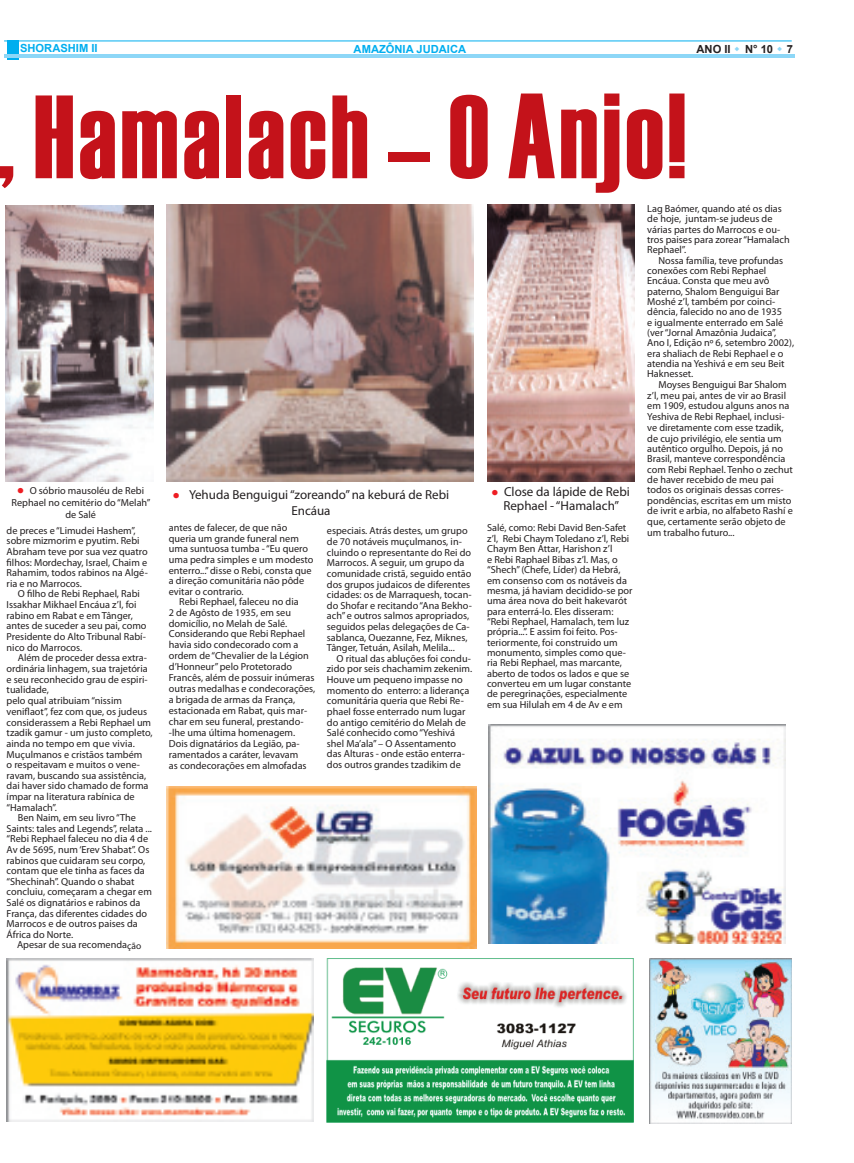
<style>
.page{position:relative;width:854px;height:1163px;background:#fff}
.page>*{position:absolute;margin:0;border:0;box-sizing:border-box;transform-origin:0 0}
.t1{font:118.1px "Haettenschweiler";letter-spacing:.035em;color:#c4121a;scale:.9 1}
.t2{font:13px/13.9px "Myriad Pro";color:#231f20;text-align:center}
.t3{font:700 11.2px "Arial";color:#00aeef}
.t4{font:700 11.2px "Arial";color:#231f20}
.t5{font:10.2px/10.6px "Myriad Pro";color:#231f20}
.s1{font-size:120.9px}
.s2{color:#ee1d23}
.s3{font-size:9.5px}
</style>
<div class="page">
<div style="left:7px;top:41px;width:11px;height:19px;background:#00aeef"></div>
<hr style="left:4px;top:54px;width:789px;height:3px;background:#8dd7f7">
<hr style="left:4px;top:41px;width:787px;height:1px;background:#00aeef">
<img style="left:5px;top:205px;width:148px;height:276px">
<img style="left:167px;top:204px;width:306px;height:277px">
<img style="left:487px;top:204px;width:147px;height:277px">
<img style="left:649px;top:958px;width:142px;height:165px">
<img style="left:327px;top:958px;width:306px;height:164px">
<img style="left:7px;top:958px;width:307px;height:163px">
<img style="left:167px;top:786px;width:309px;height:162px">
<img style="left:488px;top:724px;width:297px;height:219px">
<p class="t3" style="left:20px;top:40px;width:79px">SHORASHIM II</p>
<p class="t3" style="left:353px;top:41px;width:114px">AMAZÔNIA JUDAICA</p>
<p class="t4" style="left:696px;top:41px;width:36px">ANO II</p>
<p class="t4" style="left:744px;top:41px;width:49px">N° 10 7</p>
<h1 class="t1" style="left:-2px;top:57px;width:765px">, Hamalach – O <span class="s1">Anjo!</span></h1>
<p class="t5" style="left:12px;top:484px;width:140px;line-height:12.3px;text-align:center"><span class="s2">●</span> O sóbrio mausoléu de Rebi<br>Rephael no cemitério do “Melah” de Salé</p>
<p class="t2" style="left:491px;top:484px;width:140px"><span class="s2">●</span> Close da lápide de Rebi<br>Rephael - “Hamalach”</p>
<p class="t2" style="left:173px;top:486px;width:278px;line-height:15.6px"><span class="s2">●</span> Yehuda Benguigui “zoreando” na keburá de Rebi<br>Encáua</p>
<p class="t5" style="left:7px;top:525px;width:143px">de preces e “Limudei Hashem”, sobre mizmorim e pyutim. Rebi<br>Abraham teve por sua vez quatro filhos: Mordechay, Israel, Chaim e<br>Rahamim, todos rabinos na Algé&shy;ria e no Marrocos.</p>
<p class="t5" style="left:7px;top:588px;width:141px;text-indent:11px">O filho de Rebi Rephael, Rabi<br>Issakhar Mikhael Encáua z’l, foi rabino em Rabat e em Tânger, antes de suceder a seu pai, como<br>Presidente do Alto Tribunal Rabí&shy;nico do Marrocos.</p>
<p class="t5" style="left:18px;top:652px;width:131px">Além de proceder dessa extra-</p>
<p class="t5" style="left:7px;top:663px;width:142px">ordinária linhagem, sua trajetória</p>
<p class="t5" style="left:7px;top:673px;width:142px">e seu reconhecido grau de espiri-</p>
<p class="t5" style="left:7px;top:684px;width:44px">tualidade,</p>
<p class="t5" style="left:7px;top:695px;width:117px">pelo qual atribuiam “nissim</p>
<p class="t5" style="left:7px;top:706px;width:142px">veniflaot”, fez com que, os judeus</p>
<p class="t5" style="left:7px;top:716px;width:146px">considerassem a Rebi Rephael um</p>
<p class="t5" style="left:7px;top:727px;width:147px">tzadik gamur - um justo completo,</p>
<p class="t5" style="left:7px;top:738px;width:130px">ainda no tempo em que vivia.</p>
<p class="t5" style="left:7px;top:748px;width:137px">Muçulmanos e cristãos também</p>
<p class="t5" style="left:7px;top:759px;width:135px">o respeitavam e muitos o vene-</p>
<p class="t5" style="left:7px;top:769px;width:141px">ravam, buscando sua assistência,</p>
<p class="t5" style="left:7px;top:780px;width:143px">dai haver sido chamado de forma</p>
<p class="t5" style="left:7px;top:791px;width:129px">ímpar na literatura rabínica de</p>
<p class="t5" style="left:7px;top:801px;width:52px">“Hamalach”.</p>
<p class="t5" style="left:18px;top:812px;width:119px">Ben Naim, em seu livro “The</p>
<p class="t5" style="left:7px;top:822px;width:147px">Saints: tales and Legends”, relata ...</p>
<p class="t5" style="left:7px;top:833px;width:143px">“Rebi Rephael faleceu no dia 4 de</p>
<p class="t5" style="left:7px;top:844px;width:144px">Av de 5695, num ‘Erev Shabat”. Os</p>
<p class="t5" style="left:7px;top:854px;width:140px">rabinos que cuidaram seu corpo,</p>
<p class="t5" style="left:7px;top:865px;width:140px">contam que ele tinha as faces da</p>
<p class="t5" style="left:7px;top:875px;width:129px">“Shechinah”. Quando o shabat</p>
<p class="t5" style="left:7px;top:886px;width:147px">concluiu, começaram a chegar em</p>
<p class="t5" style="left:7px;top:897px;width:135px">Salé os dignatários e rabinos da</p>
<p class="t5" style="left:7px;top:907px;width:142px">França, das diferentes cidades do</p>
<p class="t5" style="left:7px;top:918px;width:133px">Marrocos e de outros paises da</p>
<p class="t5" style="left:7px;top:928px;width:68px">África do Norte.</p>
<p class="t5" style="left:17px;top:939px;width:126px">Apesar de sua recomenda<span class="s3">ção</span></p>
<p class="t5" style="left:169px;top:522px;width:146px">antes de falecer, de que não queria um grande funeral nem uma suntuosa tumba - “Eu quero uma pedra simples e um modesto enterro...” disse o Rebi, consta que a direção comunitária não pôde evitar o contrario.</p>
<p class="t5" style="left:169px;top:596px;width:148px;line-height:10.9px;text-indent:10px">Rebi Rephael, faleceu no dia<br>2 de Agôsto de 1935, em seu domicílio, no Melah de Salé.<br>Considerando que Rebi Rephael havia sido condecorado com a ordem de “Chevalier de la Légion d’Honneur” pelo Protetorado<br>Francês, além de possuir inúmeras outras medalhas e condecorações, a brigada de armas da França, estacionada em Rabat, quis mar&shy;char em seu funeral, prestando--lhe uma última homenagem.<br>Dois dignatários da Legião, pa&shy;ramentados a caráter, levavam<br>as condecorações em almofadas</p>
<p class="t5" style="left:327px;top:525px;width:146px">especiais. Atrás destes, um grupo de 70 notáveis muçulmanos, in&shy;cluindo o representante do Rei do Marrocos. A seguir, um grupo da comunidade cristã, seguido então dos grupos judaicos de diferentes cidades: os de Marraquesh, tocan&shy;do Shofar e recitando “Ana Bekho&shy;ach” e outros salmos apropriados, seguidos pelas delegações de Ca&shy;sablanca, Ouezanne, Fez, Miknes, Tânger, Tetuán, Asilah, Melila...</p>
<p class="t5" style="left:327px;top:653px;width:147px;text-indent:10px">O ritual das abluções foi condu&shy;zido por seis chachamim zekenim.<br>Houve um pequeno impasse no momento do enterro: a liderança comunitária queria que Rebi Re&shy;phael fosse enterrado num lugar do antigo cemitério do Melah de<br>Salé conhecido como “Yeshivá shel Ma’ala” – O Assentamento das Alturas - onde estão enterra&shy;dos outros grandes tzadikim de</p>
<p class="t5" style="left:487px;top:522px;width:147px">Salé, como: Rebi David Ben-Safet z’l, Rebi Chaym Toledano z’l, Rebi<br>Chaym Ben Attar, Harishon z’l<br>e Rebi Raphael Bibas z’l. Mas, o “Shech” (Chefe, Líder) da Hebrá, em consenso com os notáveis da mesma, já haviam decidido-se por uma área nova do beit hakevarót para enterrá-lo. Eles disseram: “Rebi Rephael, Hamalach, tem luz própria...”. E assim foi feito. Pos&shy;teriormente, foi construido um monumento, simples como que&shy;ria Rebi Rephael, mas marcante, aberto de todos os lados e que se converteu em um lugar constante de peregrinações, especialmente em sua Hilulah em 4 de Av e em</p>
<p class="t5" style="left:647px;top:203px;width:144px;line-height:10.3px">Lag Baómer, quando até os dias de hoje, juntam-se judeus de várias partes do Marrocos e ou&shy;tros paises para zorear “Hamalach<br>Rephael”.</p>
<p class="t5" style="left:647px;top:255px;width:148px;line-height:10.3px;text-indent:11px">Nossa família, teve profundas conexões com Rebi Rephael<br>Encáua. Consta que meu avô paterno, Shalom Benguigui Bar<br>Moshé z’l, também por coinci&shy;dência, falecido no ano de 1935<br>e igualmente enterrado em Salé (ver “Jornal Amazônia Judaica”,<br>Ano I, Edição nº 6, setembro 2002), era shaliach de Rebi Rephael e o atendia na Yeshivá e em seu Beit<br>Haknesset.</p>
<p class="t5" style="left:647px;top:379px;width:147px;text-indent:11px">Moyses Benguigui Bar Shalom z’l, meu pai, antes de vir ao Brasil em 1909, estudou alguns anos na<br>Yeshiva de Rebi Rephael, inclusi&shy;ve diretamente com esse tzadik, de cujo privilégio, ele sentia um autêntico orgulho. Depois, já no<br>Brasil, manteve correspondência com Rebi Rephael. Tenho o zechut de haver recebido de meu pai todos os originais dessas corres&shy;pondências, escritas em um misto de ivrit e arbia, no alfabeto Rashí e que, certamente serão objeto de um trabalho futuro...</p>
</div>
